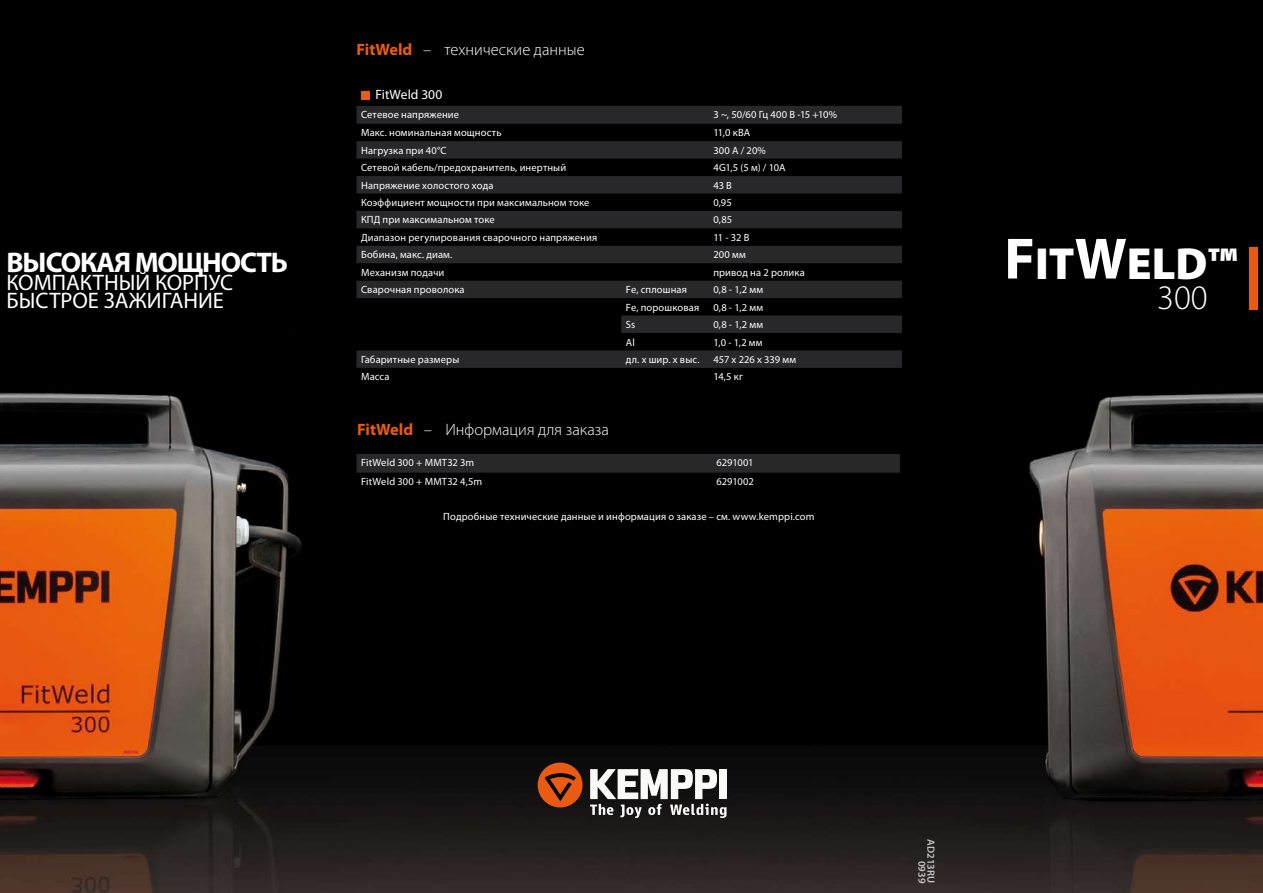
<style>
.page{position:relative;width:1263px;height:893px;background:#fff}
.page>*{position:absolute;margin:0;border:0;box-sizing:border-box;transform-origin:0 0}
.t1{font:900 45.15px "Myriad Pro";color:#fff}
.t2{font:300 34.5px "Myriad Pro";color:#fff}
.t3{font:700 28.5px "Myriad Pro";letter-spacing:-.04em;color:#fff}
.t4{font:22.5px/18px "Myriad Pro";color:#fff}
.t5{font:300 16.5px "Myriad Pro";color:#fff}
.t6{font:13.5px "Myriad Pro";letter-spacing:.005em;color:#fff}
.t7{font:10.5px "Myriad Pro";letter-spacing:.015em;color:#fff}
.t8{font:10.5px "Myriad Pro";letter-spacing:-.005em;color:#fff}
.t9{font:600 10.5px/9px "Myriad Pro";color:#c5c6c8;text-align:right}
.t10{font:10.5px "Myriad Pro";letter-spacing:-.015em;color:#fff}
.t11{font:10.5px "Myriad Pro";letter-spacing:-.01em;color:#fff}
.s1{font-weight:700;color:#e95b10}
.s2{font-weight:700;font-size:58.65px}
</style>
<div class="page">
<img style="left:0;top:0;width:630px;height:893px">
<img style="left:630px;top:0;width:633px;height:893px">
<div style="left:999px;top:229px;width:247px;height:88px;background:#000"></div>
<div style="left:1249px;top:247px;width:9px;height:63px;background:#e95b10"></div>
<svg style="left:538px;top:763px;width:44px;height:44px;background:#a0400d"></svg>
<div style="left:719px;top:769px;width:8px;height:30px;background:#fafaf9"></div>
<svg style="left:590px;top:769px;width:136px;height:49px"></svg>
<svg style="left:356px;top:106px;width:546px;height:262px;background:#131314"></svg>
<div style="left:361px;top:91px;width:9px;height:8px;background:#e95b10"></div>
<div style="left:356px;top:454px;width:544px;height:19px;background:#28282a"></div>
<div style="left:0;top:244px;width:296px;height:73px;background:#000"></div>
<h3 class="t3" style="left:7px;top:244px;width:283px">ВЫСОКАЯ МОЩНОСТЬ</h3>
<h3 class="t4" style="left:7px;top:274px;width:228px">КОМПАКТНЫЙ КОРПУС<br>БЫСТРОЕ ЗАЖИГАНИЕ</h3>
<h3 class="t5" style="left:356px;top:40px;width:230px"><span class="s1">FitWeld</span> – технические данные</h3>
<p class="t6" style="left:375px;top:87px;width:69px">FitWeld 300</p>
<p class="t7" style="left:361px;top:108px;width:100px">Сетевое напряжение</p>
<p class="t7" style="left:713px;top:108px;width:125px">3 ~, 50/60 Гц 400 В -15 +10%</p>
<p class="t7" style="left:361px;top:126px;width:142px">Макс. номинальная мощность</p>
<p class="t7" style="left:713px;top:126px;width:38px">11,0 кВА</p>
<p class="t7" style="left:361px;top:144px;width:87px">Нагрузка при 40°C</p>
<p class="t7" style="left:713px;top:144px;width:54px">300 A / 20%</p>
<p class="t7" style="left:361px;top:161px;width:207px">Сетевой кабель/предохранитель, инертный</p>
<p class="t7" style="left:713px;top:161px;width:74px">4G1,5 (5 м) / 10A</p>
<p class="t7" style="left:361px;top:179px;width:134px">Напряжение холостого хода</p>
<p class="t7" style="left:713px;top:179px;width:20px">43 В</p>
<p class="t7" style="left:361px;top:196px;width:230px">Коэффициент мощности при максимальном токе</p>
<p class="t7" style="left:713px;top:196px;width:20px">0,95</p>
<p class="t7" style="left:361px;top:213px;width:135px">КПД при максимальном токе</p>
<p class="t7" style="left:713px;top:213px;width:20px">0,85</p>
<p class="t7" style="left:361px;top:231px;width:238px">Диапазон регулирования сварочного напряжения</p>
<p class="t7" style="left:713px;top:231px;width:38px">11 - 32 В</p>
<p class="t7" style="left:361px;top:248px;width:93px">Бобина, макс. диам.</p>
<p class="t7" style="left:713px;top:248px;width:34px">200 мм</p>
<p class="t7" style="left:361px;top:266px;width:85px">Механизм подачи</p>
<p class="t7" style="left:713px;top:266px;width:93px">привод на 2 ролика</p>
<p class="t7" style="left:361px;top:283px;width:105px">Сварочная проволока</p>
<p class="t7" style="left:626px;top:283px;width:63px">Fe, сплошная</p>
<p class="t7" style="left:713px;top:283px;width:51px">0,8 - 1,2 мм</p>
<p class="t7" style="left:626px;top:301px;width:75px">Fe, порошковая</p>
<p class="t7" style="left:713px;top:301px;width:51px">0,8 - 1,2 мм</p>
<p class="t7" style="left:626px;top:318px;width:11px">Ss</p>
<p class="t7" style="left:713px;top:318px;width:51px">0,8 - 1,2 мм</p>
<p class="t7" style="left:626px;top:335px;width:11px">Al</p>
<p class="t7" style="left:713px;top:335px;width:51px">1,0 - 1,2 мм</p>
<p class="t7" style="left:361px;top:353px;width:100px">Габаритные размеры</p>
<p class="t7" style="left:626px;top:353px;width:75px">дл. х шир. х выс.</p>
<p class="t8" style="left:713px;top:353px;width:84px">457 x 226 x 339 мм</p>
<p class="t7" style="left:361px;top:370px;width:30px">Масса</p>
<p class="t7" style="left:713px;top:370px;width:31px">14,5 кг</p>
<h3 class="t5" style="left:357px;top:419px;width:253px"><span class="s1">FitWeld</span> – Информация для заказа</h3>
<p class="t7" style="left:361px;top:456px;width:115px">FitWeld 300 + MMT32 3m</p>
<p class="t10" style="left:716px;top:456px;width:39px">6291001</p>
<p class="t7" style="left:361px;top:475px;width:123px">FitWeld 300 + MMT32 4,5m</p>
<p class="t11" style="left:716px;top:475px;width:39px">6291002</p>
<p class="t7" style="left:443px;top:510px;width:373px">Подробные технические данные и информация о заказе – см. www.kemppi.com</p>
<h1 class="t1" style="left:1004px;top:233px;width:235px"><span class="s2">F</span>IT<span class="s2">W</span>ELD™</h1>
<h2 class="t2" style="left:1157px;top:276px;width:52px">300</h2>
<p class="t9" style="left:936px;top:839px;width:46px;rotate:90deg">AD213RU<br>0939</p>
</div>
